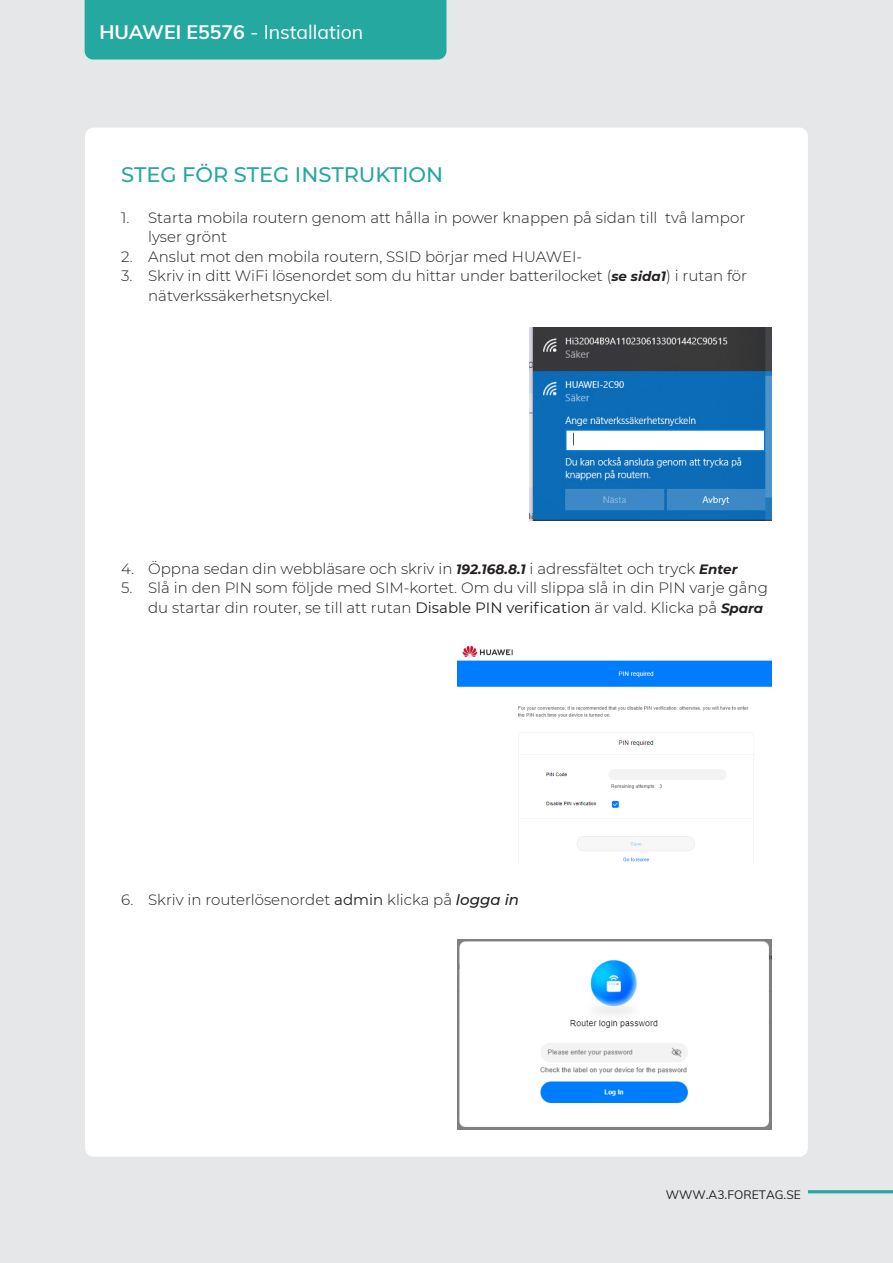
<style>
.page{position:relative;width:893px;height:1263px;background:#e6e7e9}
.page>*{position:absolute;margin:0;border:0;box-sizing:border-box;transform-origin:0 0}
.Rubrik_2{font:500 21px "Montserrat";color:#25a8a0}
.t1{font:19.5px "Muli";color:#fff}
.t2{font:300 15px/19.5px "Montserrat";color:#231f20}
.t3{font:12px "Muli";color:#231f20}
.s1{font-weight:700}
.s2{font-weight:700;font-style:italic;font-size:13.5px}
.s3{font-weight:400}
.s4{font-weight:500;font-style:italic}
</style>
<div class="page">
<div style="left:85px;top:0;width:361px;height:60px;background:#24a8a0"></div>
<div style="left:85px;top:128px;width:723px;height:1029px;background:#fff;border-radius:9px"></div>
<hr style="left:808px;top:1190px;width:85px;height:3px;background:#24a8a0">
<img style="left:529px;top:327px;width:243px;height:194px">
<img style="left:458px;top:645px;width:314px;height:217px">
<img style="left:458px;top:939px;width:314px;height:191px">
<h2 class="t1" style="left:99px;top:18px;width:265px"><span class="s1">HUAWEI E5576</span> - Installation</h2>
<p class="Rubrik_2" style="left:121px;top:160px;width:324px">STEG FÖR STEG INSTRUKTION</p>
<p class="t2" style="left:148px;top:207px;width:599px;text-indent:-27px">1. Starta mobila routern genom att hålla in power knappen på sidan till två lampor lyser grönt</p>
<p class="t2" style="left:121px;top:246px;width:462px">2. Anslut mot den mobila routern, SSID börjar med HUAWEI-</p>
<p class="t2" style="left:148px;top:266px;width:600px;text-indent:-27px">3. Skriv in ditt WiFi lösenordet som du hittar under batterilocket (<span class="s2">se sida1</span>) i rutan för nätverkssäkerhetsnyckel.</p>
<p class="t2" style="left:121px;top:558px;width:618px">4. Öppna sedan din webbläsare och skriv in <span class="s2">192.168.8.1</span> i adressfältet och tryck <span class="s2">Enter</span></p>
<p class="t2" style="left:148px;top:578px;width:621px;text-indent:-27px">5. Slå in den PIN som följde med SIM-kortet. Om du vill slippa slå in din PIN varje gång du startar din router, se till att rutan <span class="s3">Disable PIN verification</span> är vald. Klicka på <span class="s2">Spara</span></p>
<p class="t2" style="left:121px;top:890px;width:399px">6. Skriv in routerlösenordet <span class="s3">admin</span> klicka på <span class="s4">logga in</span></p>
<p class="t3" style="left:666px;top:1186px;width:137px">WWW.A3.FORETAG.SE</p>
</div>
